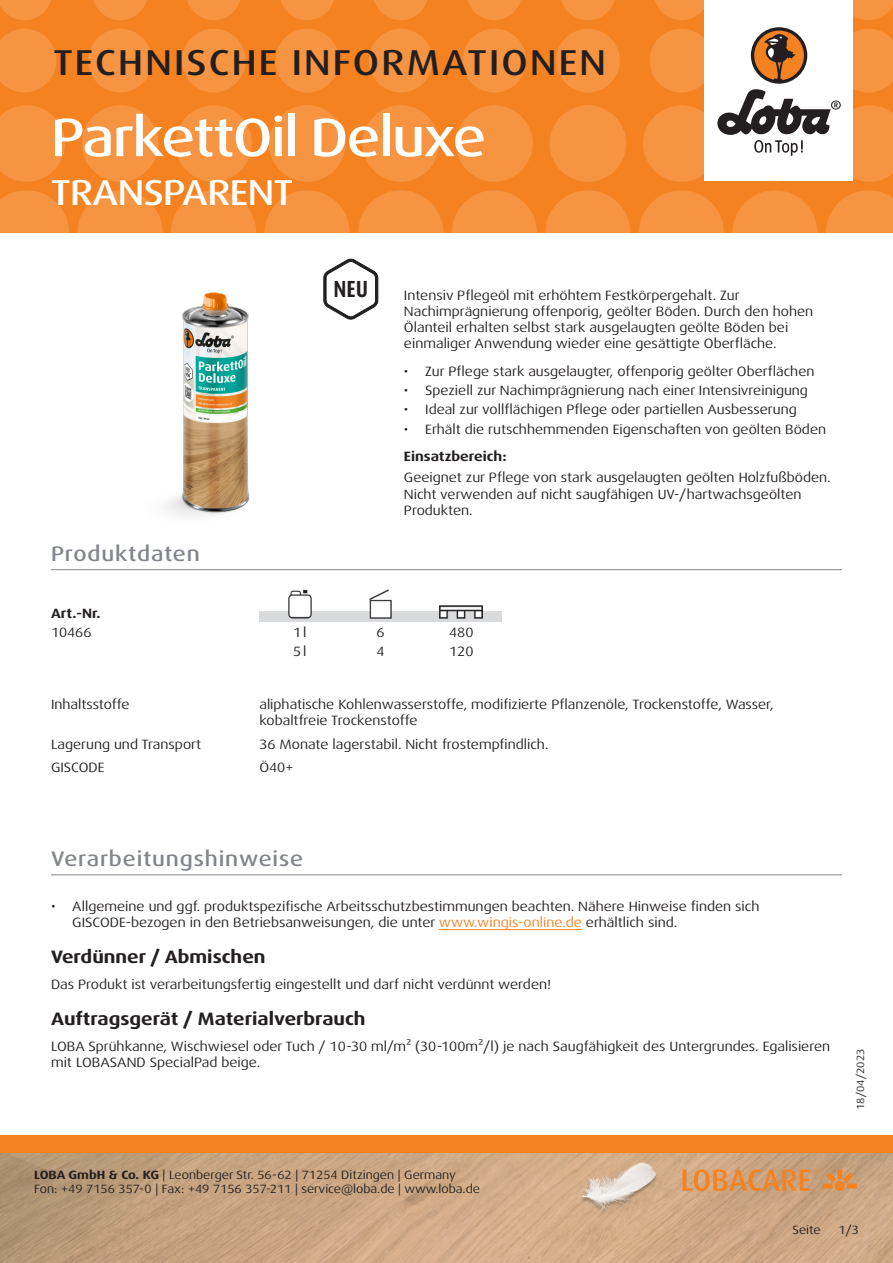
<style>
.page{position:relative;width:893px;height:1263px;background:#fff}
.page>*{position:absolute;margin:0;border:0;box-sizing:border-box;transform-origin:0 0}
.t1{font:500 expanded 54px "Dax Pro";letter-spacing:-.025em;color:#fff}
.t2{font:500 expanded 36px "Dax Pro";letter-spacing:.06em;color:#231f20}
.t3{font:500 expanded 36px "Dax Pro";letter-spacing:-.015em;color:#fff}
.Logos_Hinweis_Neuhei{font:700 condensed 23.4px "Dax Pro";color:#231f20}
.Titel_grau{font:500 expanded 21px "Dax Pro";letter-spacing:.04em;color:#82858b}
.t4{font:700 expanded 18px "Dax Pro";color:#231f20}
.Text{font:expanded 13.5px/16.2px "Dax Pro";color:#231f20}
.Text_Bold{font:700 expanded 13.5px "Dax Pro";color:#231f20}
.Text_zentriert{font:expanded 13.5px "Dax Pro";color:#231f20}
.t5{font:expanded 12px/14.4px "Dax Pro";color:#231f20}
.t6{font:expanded 10.5px "Dax Pro";color:#231f20}
.s1{color:#f58220}
.s2{font-weight:700}
</style>
<div class="page">
<div style="left:0;top:0;width:893px;height:233px;background:#f58220"></div>
<svg style="left:0;top:190px;width:69px;height:43px"></svg>
<svg style="left:78px;top:190px;width:85px;height:85px;fill:#f69441"></svg>
<svg style="left:171px;top:190px;width:85px;height:85px;fill:#f69441"></svg>
<svg style="left:265px;top:190px;width:85px;height:85px;fill:#f69441"></svg>
<svg style="left:358px;top:190px;width:85px;height:85px;fill:#f69441"></svg>
<svg style="left:545px;top:190px;width:85px;height:85px;fill:#f69441"></svg>
<svg style="left:452px;top:190px;width:85px;height:85px;fill:#f69441"></svg>
<svg style="left:732px;top:190px;width:85px;height:85px;fill:#f69441"></svg>
<svg style="left:639px;top:190px;width:85px;height:85px;fill:#f69441"></svg>
<svg style="left:826px;top:190px;width:67px;height:43px"></svg>
<svg style="left:0;top:105px;width:65px;height:77px"></svg>
<svg style="left:82px;top:105px;width:76px;height:77px"></svg>
<svg style="left:175px;top:105px;width:77px;height:77px"></svg>
<svg style="left:269px;top:105px;width:76px;height:77px"></svg>
<svg style="left:456px;top:105px;width:77px;height:77px"></svg>
<svg style="left:362px;top:105px;width:77px;height:77px"></svg>
<svg style="left:550px;top:105px;width:76px;height:77px"></svg>
<svg style="left:0;top:29px;width:56px;height:63px"></svg>
<svg style="left:182px;top:29px;width:64px;height:63px"></svg>
<svg style="left:88px;top:29px;width:64px;height:63px"></svg>
<svg style="left:275px;top:29px;width:64px;height:63px"></svg>
<svg style="left:462px;top:29px;width:64px;height:63px"></svg>
<svg style="left:369px;top:29px;width:64px;height:63px"></svg>
<svg style="left:556px;top:29px;width:64px;height:63px"></svg>
<svg style="left:0;top:0;width:51px;height:20px"></svg>
<svg style="left:187px;top:0;width:53px;height:20px"></svg>
<svg style="left:468px;top:0;width:53px;height:20px"></svg>
<svg style="left:655px;top:0;width:49px;height:20px"></svg>
<svg style="left:93px;top:0;width:54px;height:20px"></svg>
<svg style="left:374px;top:0;width:54px;height:20px"></svg>
<svg style="left:281px;top:0;width:53px;height:20px"></svg>
<svg style="left:561px;top:0;width:54px;height:20px"></svg>
<svg style="left:853px;top:0;width:40px;height:20px"></svg>
<img style="left:0;top:1152px;width:893px;height:111px">
<div style="left:0;top:1135px;width:893px;height:17px;background:#f58220"></div>
<div style="left:704px;top:0;width:149px;height:181px;background:#fff"></div>
<svg style="left:643px;top:29px;width:250px;height:153px"></svg>
<img style="left:578px;top:1161px;width:82px;height:81px">
<svg style="left:682px;top:1169px;width:175px;height:22px;background:#d9965a"></svg>
<hr style="left:51px;top:874px;width:791px;height:1px;background:#82858b">
<hr style="left:439px;top:929px;width:143px;height:1px;background:#f58220">
<hr style="left:51px;top:569px;width:791px;height:1px;background:#82858b">
<img style="left:288px;top:589px;width:195px;height:22px">
<img style="left:259px;top:611px;width:243px;height:11px">
<img style="left:106px;top:272px;width:273px;height:244px">
<svg style="left:324px;top:259px;width:54px;height:60px"></svg>
<h2 class="t2" style="left:53px;top:40px;width:554px">TECHNISCHE INFORMATIONEN</h2>
<p class="t1" style="left:51px;top:103px;width:437px">ParkettOil Deluxe</p>
<h2 class="t3" style="left:51px;top:169px;width:244px">TRANSPARENT</h2>
<p class="Titel_grau" style="left:51px;top:540px;width:150px">Produktdaten</p>
<p class="Logos_Hinweis_Neuhei" style="left:333px;top:274px;width:36px">NEU</p>
<p class="Text" style="left:404px;top:287px;width:411px">Intensiv Pflegeöl mit erhöhtem Festkörpergehalt. Zur Nachimprägnierung offenporig, geölter Böden. Durch den hohen Ölanteil erhalten selbst stark ausgelaugten geölte Böden bei einmaliger Anwendung wieder eine gesättigte Oberfläche.</p>
<p class="Text" style="left:404px;top:363px;width:412px">• Zur Pflege stark ausgelaugter, offenporig geölter Oberflächen</p>
<p class="Text" style="left:404px;top:382px;width:405px">• Speziell zur Nachimprägnierung nach einer Intensivreinigung</p>
<p class="Text" style="left:404px;top:402px;width:394px">• Ideal zur vollflächigen Pflege oder partiellen Ausbesserung</p>
<p class="Text" style="left:404px;top:421px;width:424px">• Erhält die rutschhemmenden Eigenschaften von geölten Böden</p>
<p class="Text_Bold" style="left:404px;top:448px;width:104px">Einsatzbereich:</p>
<p class="Text" style="left:404px;top:470px;width:428px">Geeignet zur Pflege von stark ausgelaugten geölten Holzfußböden.<br>Nicht verwenden auf nicht saugfähigen UV-/hartwachsgeölten<br>Produkten.</p>
<p class="Text_Bold" style="left:51px;top:604px;width:51px">Art.-Nr.</p>
<p class="Text" style="left:51px;top:624px;width:42px">10466</p>
<p class="Text_zentriert" style="left:293px;top:623px;width:15px">1l</p>
<p class="Text_zentriert" style="left:377px;top:623px;width:10px">6</p>
<p class="Text_zentriert" style="left:449px;top:623px;width:26px">480</p>
<p class="Text_zentriert" style="left:293px;top:643px;width:15px">5l</p>
<p class="Text_zentriert" style="left:377px;top:643px;width:10px">4</p>
<p class="Text_zentriert" style="left:449px;top:643px;width:26px">120</p>
<p class="Text" style="left:51px;top:696px;width:80px">Inhaltsstoffe</p>
<p class="Text" style="left:259px;top:696px;width:516px">aliphatische Kohlenwasserstoffe, modifizierte Pflanzenöle, Trockenstoffe, Wasser, kobaltfreie Trockenstoffe</p>
<p class="Text" style="left:51px;top:736px;width:152px">Lagerung und Transport</p>
<p class="Text" style="left:259px;top:736px;width:291px">36 Monate lagerstabil. Nicht frostempfindlich.</p>
<p class="Text" style="left:51px;top:759px;width:55px">GISCODE</p>
<p class="Text" style="left:259px;top:759px;width:35px">Ö40+</p>
<p class="Titel_grau" style="left:51px;top:845px;width:254px">Verarbeitungshinweise</p>
<p class="Text" style="left:72px;top:898px;width:689px;text-indent:-21px">• Allgemeine und ggf. produktspezifische Arbeitsschutzbestimmungen beachten. Nähere Hinweise finden sich<br>GISCODE-bezogen in den Betriebsanweisungen, die unter <span class="s1">www.wingis-online.de</span> erhältlich sind.</p>
<p class="t4" style="left:51px;top:945px;width:216px">Verdünner / Abmischen</p>
<p class="Text" style="left:51px;top:976px;width:501px">Das Produkt ist verarbeitungsfertig eingestellt und darf nicht verdünnt werden!</p>
<p class="t4" style="left:51px;top:1007px;width:316px">Auftragsgerät / Materialverbrauch</p>
<p class="Text" style="left:51px;top:1038px;width:781px">LOBA Sprühkanne, Wischwiesel oder Tuch / 10-30 ml/m² (30-100m²/l) je nach Saugfähigkeit des Untergrundes. Egalisieren mit LOBASAND SpecialPad beige.</p>
<p class="t5" style="left:34px;top:1167px;width:447px"><span class="s2">LOBA GmbH &amp; Co. KG</span> | Leonberger Str. 56-62 | 71254 Ditzingen | Germany<br>Fon: +49 7156 357-0 | Fax: +49 7156 357-211 | service@loba.de | www.loba.de</p>
<p class="t6" style="left:854px;top:1110px;width:63px;rotate:-90deg">18/04/2023</p>
<p class="t5" style="left:792px;top:1223px;width:30px">Seite</p>
<p class="t5" style="left:838px;top:1223px;width:22px">1/3</p>
</div>
